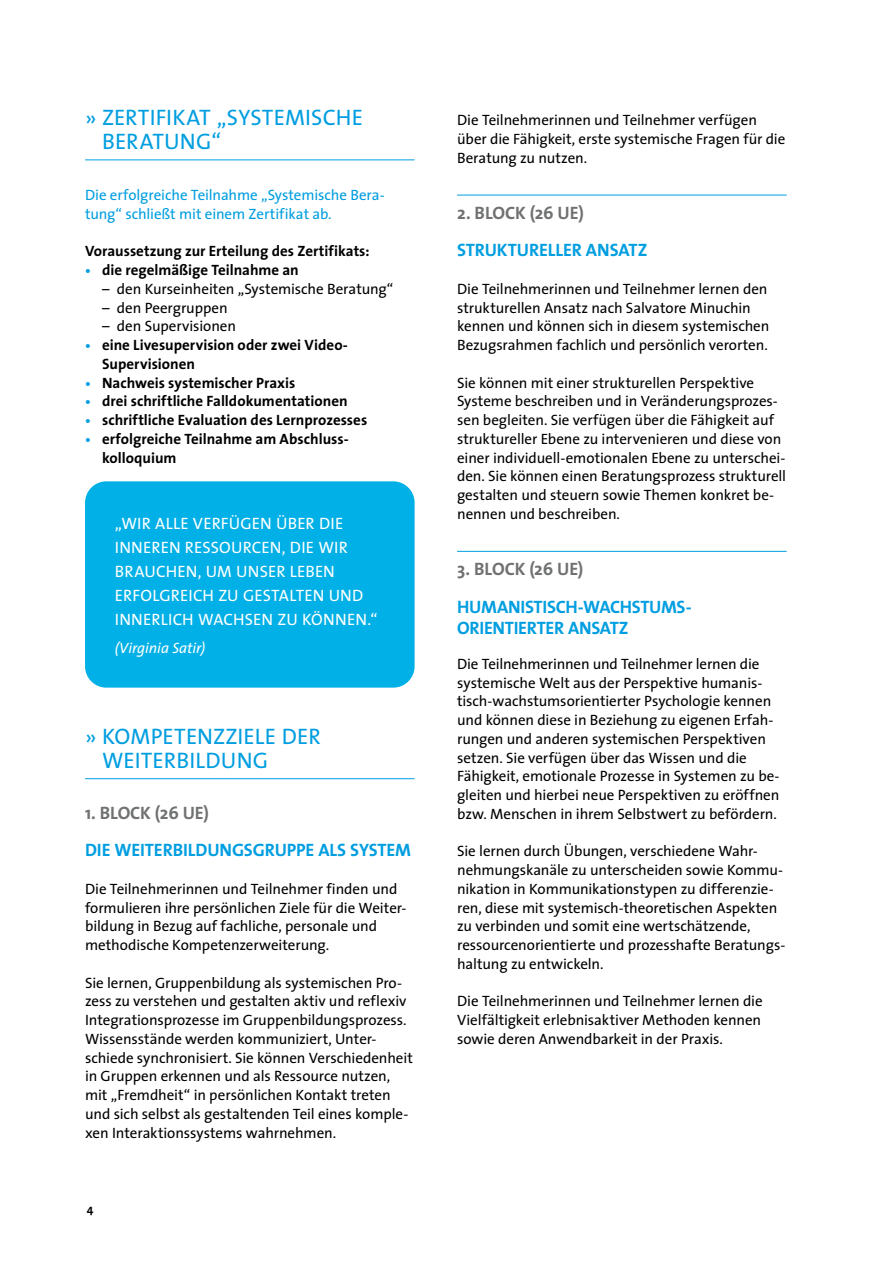
<style>
.page{position:relative;width:893px;height:1263px;background:#fff}
.page>*{position:absolute;margin:0;border:0;box-sizing:border-box;transform-origin:0 0}
.t1{font:22.5px/24px "The Sans";letter-spacing:.01em;color:#009ee0}
.t2{font:700 18px/21px "The Sans";letter-spacing:-.015em;color:#009ee0}
.t3{font:700 18px "The Sans";letter-spacing:-.005em;color:#707172}
.t4{font:16.5px/24px "The Sans";letter-spacing:.01em;color:#fff}
.t5{font:15px/18.8px "The Sans";letter-spacing:-.005em;color:#000}
.t6{font:700 15px/18.8px "The Sans";color:#000}
.t7{font:15px/18.8px "The Sans";letter-spacing:-.005em;color:#009ee0}
.t8{font:italic 15px "The Sans";letter-spacing:-.005em;color:#fff}
.t9{font:700 12px "The Sans";color:#000}
.s1{font-size:13.5px;color:#009ee0}
</style>
<div class="page">
<hr style="left:85px;top:160px;width:330px;height:1px;background:#009ee0">
<hr style="left:85px;top:778px;width:330px;height:1px;background:#009ee0">
<hr style="left:457px;top:195px;width:330px;height:1px;background:#009ee0">
<hr style="left:457px;top:551px;width:330px;height:1px;background:#009ee0">
<div style="left:85px;top:481px;width:330px;height:207px;background:#00b0e6;border-radius:21px"></div>
<h1 class="t1" style="left:102px;top:105px;width:262px;text-indent:-17px">» ZERTIFIKAT „SYSTEMISCHE<br>BERATUNG“</h1>
<p class="t7" style="left:85px;top:185px;width:301px">Die erfolgreiche Teilnahme „Systemische Bera&shy;tung“ schließt mit einem Zertifikat ab.</p>
<p class="t6" style="left:85px;top:241px;width:286px">Voraussetzung zur Erteilung des Zertifikats:</p>
<p class="t6" style="left:85px;top:260px;width:215px"><span class="s1">•</span> die regelmäßige Teilnahme an</p>
<p class="t5" style="left:102px;top:279px;width:293px">– den Kurseinheiten „Systemische Beratung“</p>
<p class="t5" style="left:102px;top:298px;width:127px">– den Peergruppen</p>
<p class="t5" style="left:102px;top:316px;width:136px">– den Supervisionen</p>
<p class="t6" style="left:102px;top:335px;width:247px;text-indent:-17px"><span class="s1">•</span> eine Livesupervision oder zwei Video-<br>Supervisionen</p>
<p class="t6" style="left:85px;top:373px;width:212px"><span class="s1">•</span> Nachweis systemischer Praxis</p>
<p class="t6" style="left:85px;top:391px;width:264px"><span class="s1">•</span> drei schriftliche Falldokumentationen</p>
<p class="t6" style="left:85px;top:410px;width:284px"><span class="s1">•</span> schriftliche Evaluation des Lernprozesses</p>
<p class="t6" style="left:102px;top:429px;width:247px;text-indent:-17px"><span class="s1">•</span> erfolgreiche Teilnahme am Abschluss&shy;kolloquium</p>
<p class="t4" style="left:115px;top:511px;width:264px">„WIR ALLE VERFÜGEN ÜBER DIE<br>INNEREN RESSOURCEN, DIE WIR<br>BRAUCHEN, UM UNSER LEBEN<br>ERFOLGREICH ZU GESTALTEN UND<br>INNERLICH WACHSEN ZU KÖNNEN.“</p>
<p class="t8" style="left:115px;top:636px;width:92px">(Virginia Satir)</p>
<h1 class="t1" style="left:102px;top:724px;width:220px;text-indent:-17px">» KOMPETENZZIELE DER<br>WEITERBILDUNG</h1>
<p class="t3" style="left:85px;top:798px;width:125px">1. BLOCK (26 UE)</p>
<p class="t2" style="left:85px;top:839px;width:328px">DIE WEITERBILDUNGSGRUPPE ALS SYSTEM</p>
<p class="t5" style="left:85px;top:879px;width:323px">Die Teilnehmerinnen und Teilnehmer finden und formulieren ihre persönlichen Ziele für die Weiter&shy;bildung in Bezug auf fachliche, personale und methodische Kompetenzerweiterung.</p>
<p class="t5" style="left:85px;top:973px;width:329px">Sie lernen, Gruppenbildung als systemischen Pro&shy;zess zu verstehen und gestalten aktiv und reflexiv Integrationsprozesse im Gruppenbildungsprozess.<br>Wissensstände werden kommuniziert, Unter&shy;schiede synchronisiert. Sie können Verschiedenheit in Gruppen erkennen und als Ressource nutzen, mit „Fremdheit“ in persönlichen Kontakt treten und sich selbst als gestaltenden Teil eines komple&shy;xen Interaktionssystems wahrnehmen.</p>
<p class="t9" style="left:87px;top:1198px;width:8px">4</p>
<p class="t5" style="left:457px;top:110px;width:330px">Die Teilnehmerinnen und Teilnehmer verfügen über die Fähigkeit, erste systemische Fragen für die<br>Beratung zu nutzen.</p>
<p class="t3" style="left:457px;top:198px;width:128px">2. BLOCK (26 UE)</p>
<p class="t2" style="left:457px;top:239px;width:192px">STRUKTURELLER ANSATZ</p>
<p class="t5" style="left:457px;top:279px;width:314px">Die Teilnehmerinnen und Teilnehmer lernen den strukturellen Ansatz nach Salvatore Minuchin kennen und können sich in diesem systemischen Bezugsrahmen fachlich und persönlich verorten.</p>
<p class="t5" style="left:457px;top:373px;width:331px">Sie können mit einer strukturellen Perspektive Systeme beschreiben und in Veränderungsprozes&shy;sen begleiten. Sie verfügen über die Fähigkeit auf struktureller Ebene zu intervenieren und diese von einer individuell-emotionalen Ebene zu unterschei&shy;den. Sie können einen Beratungsprozess strukturell gestalten und steuern sowie Themen konkret be&shy;nennen und beschreiben.</p>
<p class="t3" style="left:457px;top:554px;width:128px">3. BLOCK (26 UE)</p>
<p class="t2" style="left:457px;top:595px;width:235px">HUMANISTISCH-WACHSTUMS-<br>ORIENTIERTER ANSATZ</p>
<p class="t5" style="left:457px;top:654px;width:324px">Die Teilnehmerinnen und Teilnehmer lernen die systemische Welt aus der Perspektive humanis&shy;tisch--wachstumsorientierter Psychologie kennen und können diese in Beziehung zu eigenen Erfah&shy;rungen und anderen systemischen Perspektiven setzen. Sie verfügen über das Wissen und die Fähigkeit, emotionale Prozesse in Systemen zu be&shy;gleiten und hierbei neue Perspektiven zu eröffnen bzw. Menschen in ihrem Selbstwert zu befördern.</p>
<p class="t5" style="left:457px;top:841px;width:330px">Sie lernen durch Übungen, verschiedene Wahr&shy;nehmungskanäle zu unterscheiden sowie Kommu&shy;nikation in Kommunikationstypen zu differenzie&shy;ren, diese mit systemisch-theoretischen Aspekten zu verbinden und somit eine wertschätzende, ressourcenorientierte und prozesshafte Beratungs&shy;haltung zu entwickeln.</p>
<p class="t5" style="left:457px;top:991px;width:307px;text-align:justify">Die Teilnehmerinnen und Teilnehmer lernen die Vielfältigkeit erlebnisaktiver Methoden kennen sowie deren Anwendbarkeit in der Praxis.</p>
</div>
